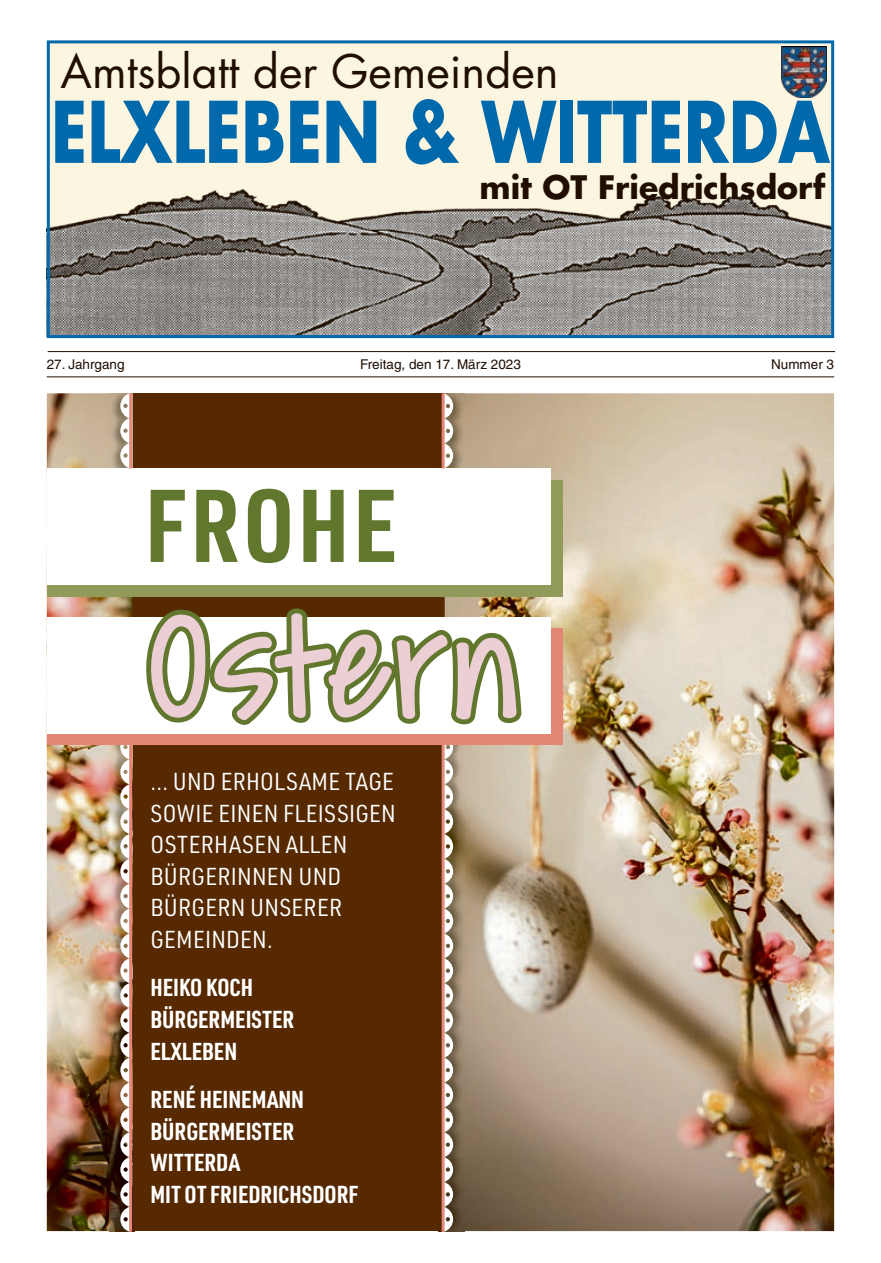
<style>
.page{position:relative;width:881px;height:1263px;background:#fff}
.page>*{position:absolute;margin:0;border:0;box-sizing:border-box;transform-origin:0 0}
.t1{font:165.15px "Covered By Your Grace";letter-spacing:.01em;color:#ecced5}
.t2{font:700 100.95px "URWDIN Cond";letter-spacing:.035em;color:#62772e}
.t3{font:700 82.5px "Futura LT";color:#0069ac;scale:.8 1}
.t4{font:45px "Futura LT";color:#200e00}
.t5{font:700 31.5px "Futura LT";color:#200e00}
.t6{font:24px/31.5px "URWDIN Semi Cond";letter-spacing:.01em;color:#fff}
.t7{font:700 24px/31.5px "URWDIN Cond";color:#fff}
.t8{font:13.5px "Helvetica LT";color:#200e00}
</style>
<div class="page">
<hr style="left:47px;top:376px;width:786px;height:1px;background:#200e00">
<hr style="left:48px;top:351px;width:786px;height:1px;background:#200e00">
<img style="left:51px;top:44px;width:778px;height:290px">
<div style="left:47px;top:40px;width:786px;height:298px;border:3px solid #0069ac"></div>
<img style="left:781px;top:46px;width:45px;height:51px">
<div style="left:128px;top:393px;width:326px;height:838px;background:#562900"></div>
<img style="left:444px;top:393px;width:389px;height:838px">
<img style="left:438px;top:393px;width:26px;height:76px">
<svg style="left:444px;top:393px;width:9px;height:75px"></svg>
<img style="left:47px;top:393px;width:85px;height:838px">
<img style="left:109px;top:393px;width:26px;height:76px">
<svg style="left:120px;top:393px;width:9px;height:75px"></svg>
<img style="left:109px;top:744px;width:26px;height:487px">
<img style="left:120px;top:744px;width:9px;height:487px">
<div style="left:47px;top:480px;width:515px;height:116px;background:#919a59"></div>
<div style="left:47px;top:469px;width:503px;height:116px;background:#fff"></div>
<div style="left:47px;top:628px;width:515px;height:116px;background:#e48675"></div>
<div style="left:47px;top:618px;width:503px;height:116px;background:#fff"></div>
<svg style="left:140px;top:600px;width:389px;height:631px"></svg>
<hr style="left:129px;top:393px;width:3px;height:76px;background:#e58d7c">
<hr style="left:129px;top:744px;width:3px;height:487px;background:#e48675">
<hr style="left:441px;top:744px;width:3px;height:487px;background:#e58d7c">
<hr style="left:441px;top:393px;width:3px;height:76px;background:#e48675">
<h3 class="t4" style="left:61px;top:43px;width:499px">Amtsblatt der Gemeinden</h3>
<h3 class="t3" style="left:51px;top:77px;width:974px">ELXLEBEN &amp; WITTERDA</h3>
<h3 class="t5" style="left:479px;top:166px;width:347px">mit OT Friedrichsdorf</h3>
<p class="t8" style="left:47px;top:356px;width:79px">27. Jahrgang</p>
<p class="t8" style="left:360px;top:356px;width:162px">Freitag, den 17. März 2023</p>
<p class="t8" style="left:770px;top:356px;width:65px">Nummer 3</p>
<h2 class="t2" style="left:145px;top:457px;width:253px">FROHE</h2>
<h1 class="t1" style="left:149px;top:589px;width:371px">Ostern</h1>
<p class="t6" style="left:150px;top:765px;width:247px">... UND ERHOLSAME TAGE<br>SOWIE EINEN FLEISSIGEN<br>OSTERHASEN ALLEN<br>BÜRGERINNEN UND<br>BÜRGERN UNSERER<br>GEMEINDEN.</p>
<p class="t7" style="left:150px;top:971px;width:145px">HEIKO KOCH<br>BÜRGERMEISTER<br>ELXLEBEN</p>
<p class="t7" style="left:150px;top:1083px;width:209px">RENÉ HEINEMANN<br>BÜRGERMEISTER<br>WITTERDA<br>MIT OT FRIEDRICHSDORF</p>
</div>
